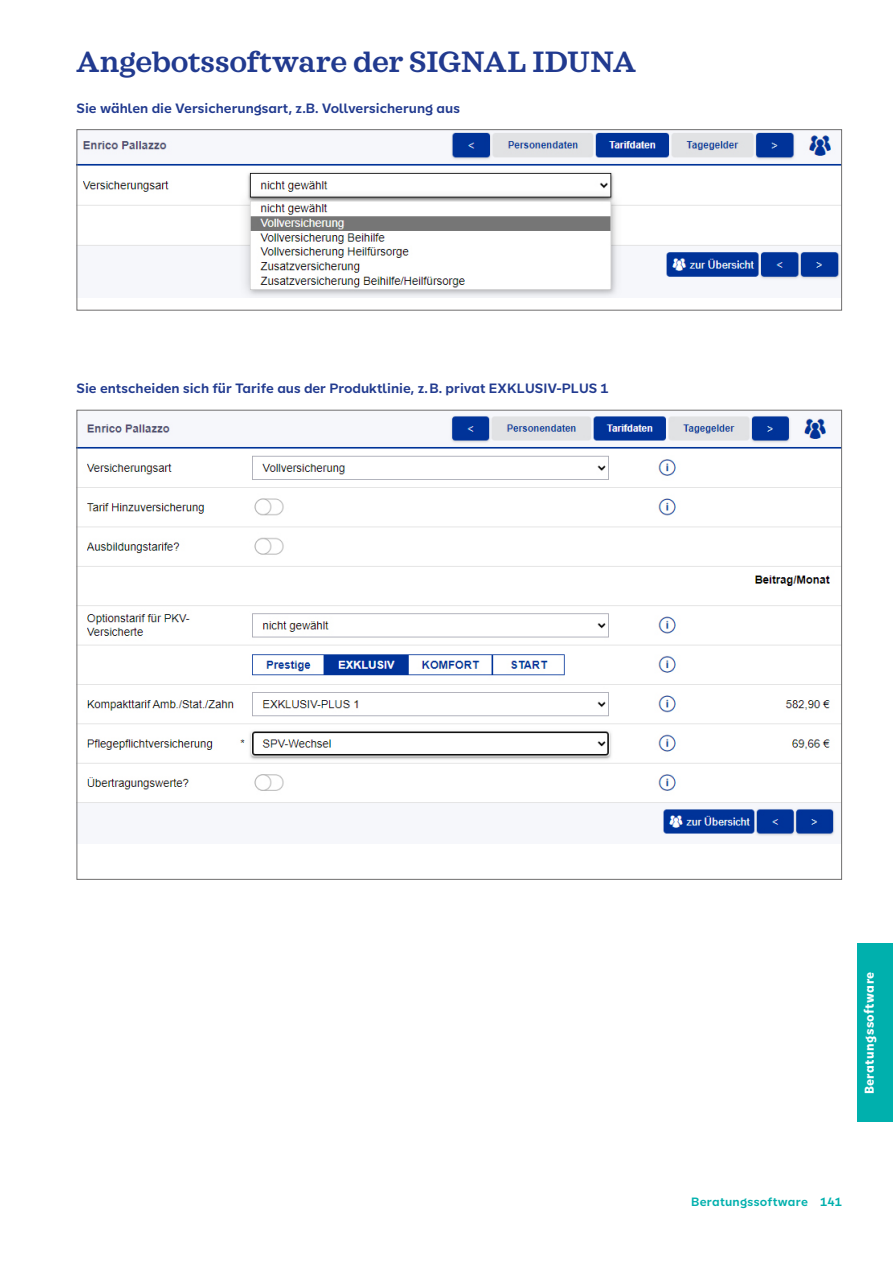
<style>
.page{position:relative;width:893px;height:1263px;background:#fff}
.page>*{position:absolute;margin:0;border:0;box-sizing:border-box;transform-origin:0 0}
.t1{font:600 30px "SI Serif";letter-spacing:-.005em;color:#213a8f}
.t2{font:600 13.5px "SI Sans";color:#213a8f}
.t3{font:700 12.75px "SI Sans Cn";letter-spacing:.03em;color:#fff}
.t4{font:600 12px "SI Sans";letter-spacing:.02em;color:#00b0ad}
</style>
<div class="page">
<div style="left:858px;top:944px;width:35px;height:178px;background:#00b0ad"></div>
<img style="left:79px;top:131px;width:761px;height:167px">
<div style="left:77px;top:129px;width:765px;height:182px;border:1px solid #706f6f"></div>
<img style="left:79px;top:415px;width:761px;height:422px">
<h1 class="t1" style="left:77px;top:43px;width:561px">Angebotssoftware der SIGNAL IDUNA</h1>
<p class="t2" style="left:77px;top:98px;width:385px">Sie wählen die Versicherungsart, z.B. Vollversicherung aus</p>
<p class="t2" style="left:77px;top:379px;width:534px">Sie entscheiden sich für Tarife aus der Produktlinie, z.B. privat EXKLUSIV-PLUS 1</p>
<p class="t3" style="left:860px;top:1094px;width:124px;rotate:-90deg">Beratungssoftware</p>
<p class="t4" style="left:691px;top:1193px;width:152px">Beratungssoftware 141</p>
</div>
